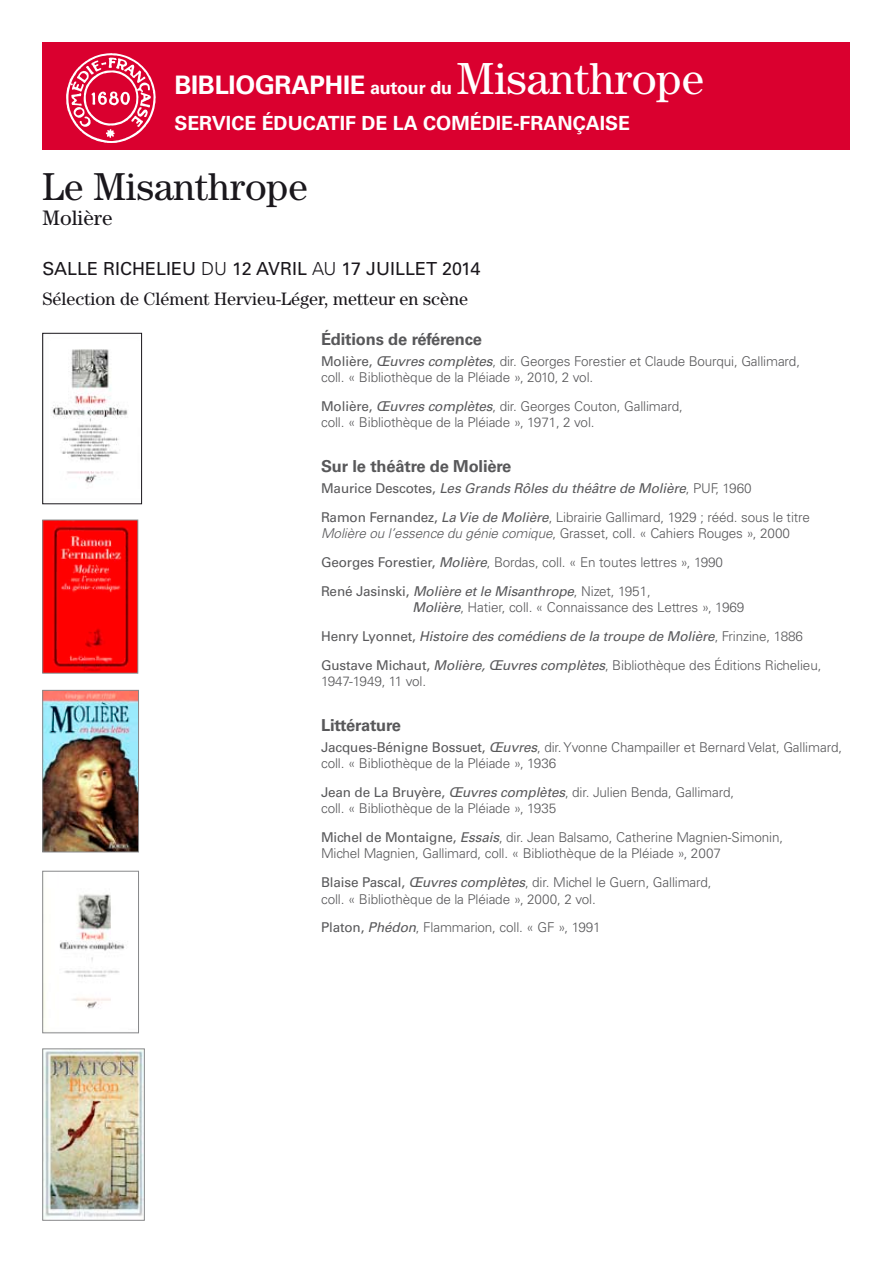
<style>
.page{position:relative;width:893px;height:1263px;background:#fff}
.page>*{position:absolute;margin:0;border:0;box-sizing:border-box;transform-origin:0 0}
.t1{font:45px "Century Std";color:#fff}
.Ptitre11{font:39px "Century Std";color:#1a171c}
.t2{font:700 25.5px "Univers LT Std";letter-spacing:-.01em;color:#fff}
.Ptitre11-2{font:21px "Century Std";color:#1a171c}
.t3{font:700 19.5px "Univers LT Std";color:#fff}
.Ptitre11-3{font:18px "Century Std";color:#1a171c}
.Ptitre11-4{font:18px "Univers LT Std";color:#1a171c}
.t4{font:700 16.5px "Univers LT Std";letter-spacing:-.01em;color:#58585a}
.t5{font:300 13.5px/16.2px "Univers LT Std";letter-spacing:-.01em;color:#58585a}
.t6{font:italic 13.5px "Univers LT Std";letter-spacing:-.01em;color:#58585a}
.s1{font-weight:300}
.s2{font-weight:400}
.s3{font-weight:400;font-style:italic}
.s4{font-style:normal}
.s5{font-weight:300;font-style:normal}
.s6{font-style:italic}
.s7{font-size:18px}
</style>
<div class="page">
<img style="left:45px;top:1051px;width:98px;height:166px">
<div style="left:43px;top:1049px;width:102px;height:171px;border:1px solid #87888a"></div>
<div style="left:43px;top:43px;width:807px;height:107px;background:#da002f"></div>
<svg style="left:66px;top:53px;width:90px;height:90px"></svg>
<img style="left:52px;top:349px;width:76px;height:134px">
<div style="left:43px;top:333px;width:99px;height:171px;border:1px solid #1a171c"></div>
<img style="left:45px;top:522px;width:91px;height:149px">
<div style="left:43px;top:520px;width:95px;height:153px;border:1px solid #87888a"></div>
<img style="left:45px;top:692px;width:92px;height:158px">
<div style="left:43px;top:690px;width:96px;height:162px;border:1px solid #87888a"></div>
<img style="left:59px;top:894px;width:66px;height:115px">
<div style="left:43px;top:871px;width:96px;height:162px;border:1px solid #87888a"></div>
<h1 class="t1" style="left:457px;top:52px;width:249px">Misanthrope</h1>
<h3 class="t3" style="left:174px;top:111px;width:457px">Service éducatif de la Comédie-Française</h3>
<p class="Ptitre11" style="left:43px;top:164px;width:267px">Le Misanthrope</p>
<p class="Ptitre11-2" style="left:43px;top:206px;width:72px">Molière</p>
<p class="Ptitre11-4" style="left:43px;top:258px;width:440px">salle richelieu <span class="s1">du</span> 12 avril <span class="s1">au</span> 17 juillet 2014</p>
<p class="Ptitre11-3" style="left:43px;top:289px;width:427px">Sélection de Clément Hervieu-Léger, metteur en scène</p>
<p class="t4" style="left:321px;top:330px;width:163px">Éditions de référence</p>
<p class="t5" style="left:321px;top:353px;width:481px"><span class="s2">Molière,</span> <span class="s3">Œuvres complètes</span>, dir. Georges Forestier et Claude Bourqui, Gallimard,</p>
<p class="t5" style="left:321px;top:369px;width:274px">coll. « Bibliothèque de la Pléiade », 2010, 2 vol.</p>
<p class="t5" style="left:321px;top:398px;width:363px"><span class="s2">Molière,</span> <span class="s3">Œuvres complètes</span>, dir. Georges Couton, Gallimard,</p>
<p class="t5" style="left:321px;top:414px;width:275px">coll. « Bibliothèque de la Pléiade », 1971, 2 vol.</p>
<p class="t4" style="left:321px;top:457px;width:192px">Sur le théâtre de Molière</p>
<p class="t6" style="left:321px;top:480px;width:432px"><span class="s4">Maurice Descotes,</span> Les Grands Rôles du théâtre de Molière<span class="s5">, PU F, 1960</span></p>
<p class="t5" style="left:321px;top:509px;width:491px"><span class="s2">Ramon Fernandez,</span> <span class="s3">La Vie de Molière</span>, Librairie Gallimard, 1929 ; rééd. sous le titre<br><span class="s6">Molière ou l’essence du génie comique</span>, Grasset, coll. « Cahiers Rouges », 2000</p>
<p class="t5" style="left:321px;top:554px;width:404px"><span class="s2">Georges Forestier,</span> <span class="s3">Molière</span>, Bordas, coll. « En toutes lettres », 1990</p>
<p class="t6" style="left:321px;top:583px;width:331px"><span class="s4">René Jasinski,</span> Molière et le Misanthrope<span class="s5">, Nizet, 1951,</span></p>
<p class="t5" style="left:413px;top:599px;width:333px"><span class="s3">Molière</span>, Hatier, coll. « Connaissance des Lettres », 1969</p>
<p class="t6" style="left:321px;top:628px;width:483px"><span class="s4">H enry Lyonnet,</span> Histoire des comédiens de la troupe de Molière<span class="s5">, Frinzine, 1886</span></p>
<p class="t5" style="left:321px;top:657px;width:502px"><span class="s2">Gustave Michaut,</span> <span class="s3">Molière, Œuvres complètes</span>, Bibliothèque des Éditions Richelieu,<br>1947-1949, 11 vol.</p>
<p class="t4" style="left:321px;top:716px;width:81px">Littérature</p>
<p class="t5" style="left:321px;top:739px;width:523px"><span class="s2">Jacques-Bénigne Bossuet,</span> <span class="s3">Œuvres</span>, dir. Yvonne Champailler et Bernard Velat, Gallimard, coll. « Bibliothèque de la Pléiade », 1936</p>
<p class="t5" style="left:321px;top:784px;width:415px"><span class="s2">Jean de La Bruyère,</span> <span class="s3">Œuvres complètes</span>, dir. Julien Benda, Gallimard,</p>
<p class="t5" style="left:321px;top:800px;width:237px">coll. « Bibliothèque de la Pléiade », 1935</p>
<p class="t5" style="left:321px;top:829px;width:464px"><span class="s2">Michel de Montaigne,</span> <span class="s3">Essais</span>, dir. Jean Balsamo, Catherine Magnien-Simonin,</p>
<p class="t5" style="left:321px;top:845px;width:401px">Michel Magnien, Gallimard, coll. « Bibliothèque de la Pléiade », 2007</p>
<p class="t5" style="left:321px;top:874px;width:392px"><span class="s2">Blaise Pascal,</span> <span class="s3">Œuvres complètes</span>, dir. Michel le Guern, Gallimard,</p>
<p class="t5" style="left:321px;top:891px;width:276px">coll. « Bibliothèque de la Pléiade », 2000, 2 vol.</p>
<p class="t5" style="left:321px;top:919px;width:281px"><span class="s2">Platon,</span> <span class="s3">Phédon</span>, Flammarion, coll. « GF », 1991</p>
<h3 class="t2" style="left:174px;top:70px;width:279px">Bibliographie <span class="s7">autour du</span></h3>
</div>
